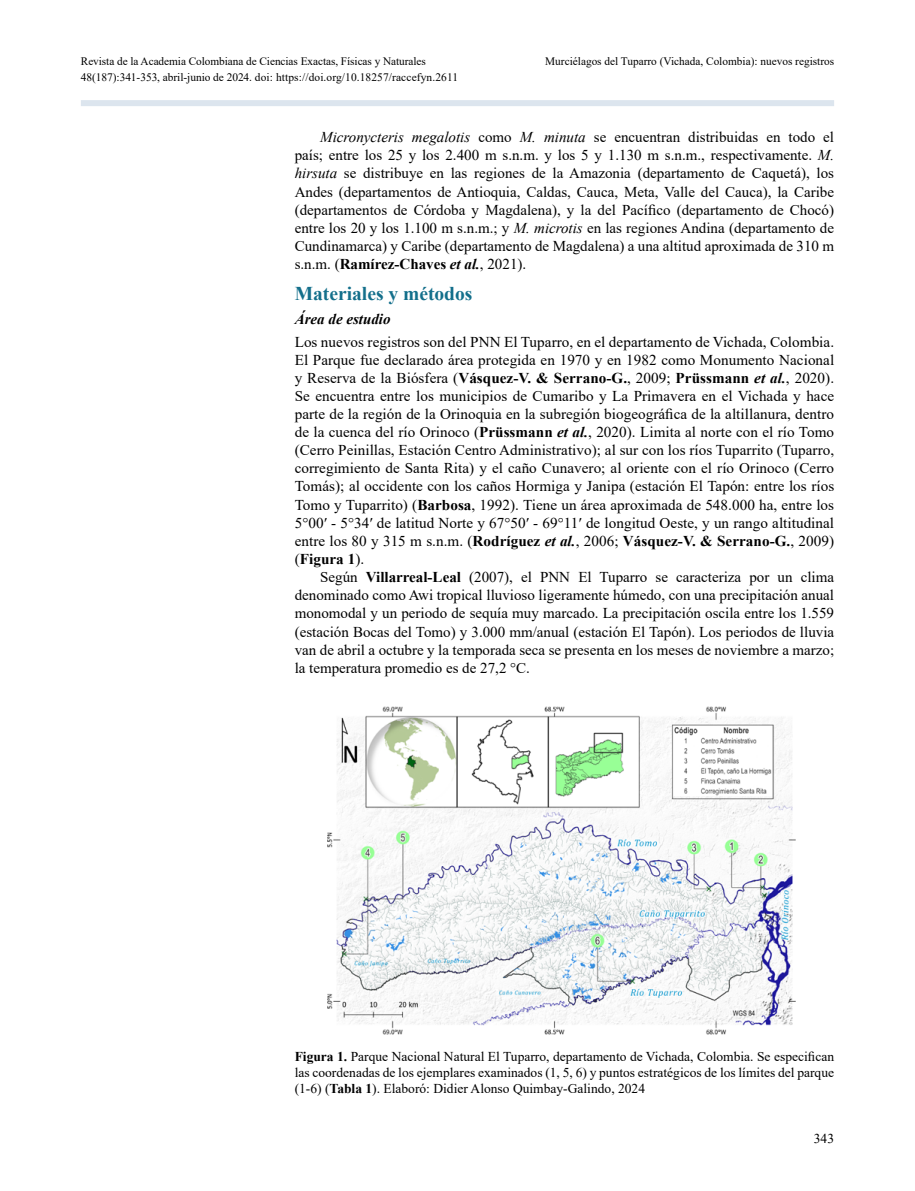
<style>
.page{position:relative;width:915px;height:1191px;background:#fff}
.page>*{position:absolute;margin:0;border:0;box-sizing:border-box;transform-origin:0 0}
.t1{font:700 19.5px "Times New Roman";color:#136f8b}
.t2{font:15px/18px "Times New Roman";color:#000;text-align:justify}
.t3{font:italic 700 15px "Times New Roman";color:#000}
.t4{font:13.5px/16.2px "Times New Roman";color:#000;text-align:justify}
.t5{font:11.4px "Times New Roman";letter-spacing:-.005em;color:#000}
.s1{font-style:italic}
.s2{font-weight:700}
.s3{font-weight:700;font-style:italic}
</style>
<div class="page">
<div style="left:81px;top:100px;width:752px;height:6px;background:#dce5ee"></div>
<img style="left:327px;top:706px;width:469px;height:329px">
<p class="t5" style="left:81px;top:53px;width:346px">Revista de la Academia Colombiana de Ciencias Exactas, Físicas y Naturales</p>
<p class="t5" style="left:81px;top:69px;width:378px">48(187):341-353, abril-junio de 2024. doi: https://doi.org/10.18257/raccefyn.2611</p>
<p class="t5" style="left:545px;top:53px;width:290px">Murciélagos del Tuparro (Vichada, Colombia): nuevos registros</p>
<p class="t2" style="left:294px;top:128px;width:540px;text-indent:26px"><span class="s1">Micronycteris megalotis</span> como <span class="s1">M. minuta</span> se encuentran distribuidas en todo el país; entre los 25 y los 2.400 m s.n.m. y los 5 y 1.130 m s.n.m., respectivamente. <span class="s1">M. hirsuta</span> se distribuye en las regiones de la Amazonia (departamento de Caquetá), los Andes (departamentos de Antioquia, Caldas, Cauca, Meta, Valle del Cauca), la Caribe (departamentos de Córdoba y Magdalena), y la del Pacífico (departamento de Chocó) entre los 20 y los 1.100 m s.n.m.; y <span class="s1">M. microtis</span> en las regiones Andina (departamento de Cundinamarca) y Caribe (departamento de Magdalena) a una altitud aproximada de 310 m s.n.m. (<span class="s2">Ramírez-Chaves</span> <span class="s3">et al.</span>, 2021).</p>
<h1 class="t1" style="left:294px;top:279px;width:179px">Materiales y métodos</h1>
<p class="t3" style="left:294px;top:309px;width:97px">Área de estudio</p>
<p class="t2" style="left:294px;top:332px;width:541px">Los nuevos registros son del PNN El Tuparro, en el departamento de Vichada, Colombia.<br>El Parque fue declarado área protegida en 1970 y en 1982 como Monumento Nacional y Reserva de la Biósfera (<span class="s2">Vásquez-V. &amp; Serrano-G.</span>, 2009; <span class="s2">Prüssmann</span> <span class="s3">et al.</span>, 2020).<br>Se encuentra entre los municipios de Cumaribo y La Primavera en el Vichada y hace parte de la región de la Orinoquia en la subregión biogeográfica de la altillanura, dentro de la cuenca del río Orinoco (<span class="s2">Prüssmann</span> <span class="s3">et al.</span>, 2020). Limita al norte con el río Tomo (Cerro Peinillas, Estación Centro Administrativo); al sur con los ríos Tuparrito (Tuparro, corregimiento de Santa Rita) y el caño Cunavero; al oriente con el río Orinoco (Cerro Tomás); al occidente con los caños Hormiga y Janipa (estación El Tapón: entre los ríos Tomo y Tuparrito) (<span class="s2">Barbosa</span>, 1992). Tiene un área aproximada de 548.000 ha, entre los 5°00′ - 5°34′ de latitud Norte y 67°50′ - 69°11′ de longitud Oeste, y un rango altitudinal entre los 80 y 315 m s.n.m. (<span class="s2">Rodríguez</span> <span class="s3">et al.</span>, 2006; <span class="s2">Vásquez-V. &amp; Serrano-G.</span>, 2009) (<span class="s2">Figura 1</span>).</p>
<p class="t2" style="left:294px;top:568px;width:540px;text-indent:26px">Según <span class="s2">Villarreal-Leal</span> (2007), el PNN El Tuparro se caracteriza por un clima denominado como Awi tropical lluvioso ligeramente húmedo, con una precipitación anual monomodal y un periodo de sequía muy marcado. La precipitación oscila entre los 1.559 (estación Bocas del Tomo) y 3.000 mm/anual (estación El Tapón). Los periodos de lluvia van de abril a octubre y la temporada seca se presenta en los meses de noviembre a marzo; la temperatura promedio es de 27,2 °C.</p>
<p class="t4" style="left:294px;top:1047px;width:540px"><span class="s2">Figura 1.</span> Parque Nacional Natural El Tuparro, departamento de Vichada, Colombia. Se especifican las coordenadas de los ejemplares examinados (1, 5, 6) y puntos estratégicos de los límites del parque (1-6) (<span class="s2">Tabla 1</span>). Elaboró: Didier Alonso Quimbay-Galindo, 2024</p>
<p class="t4" style="left:813px;top:1129px;width:22px">343</p>
</div>
